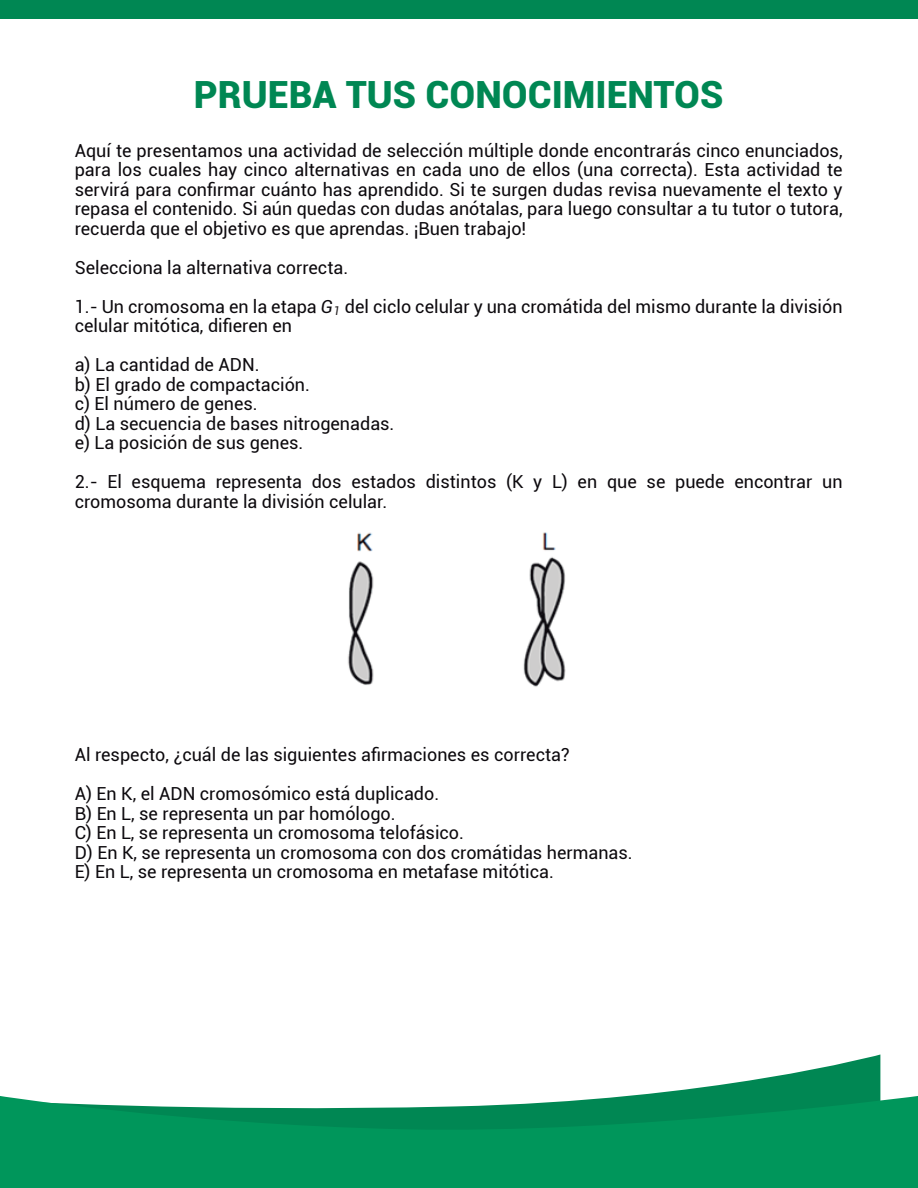
<style>
.page{position:relative;width:918px;height:1188px;background:#fff}
.page>*{position:absolute;margin:0;border:0;box-sizing:border-box;transform-origin:0 0}
.t1{font:900 37.5px "Roboto";color:#008753}
.t2{font:18px/19.5px "Roboto";color:#0c090d}
.t3{font:italic 12px "Roboto";color:#231f20}
.s1{font-style:italic}
</style>
<div class="page">
<svg style="left:627px;top:1054px;width:253px;height:42px"></svg>
<svg style="left:0;top:1096px;width:918px;height:92px;fill:#00965b"></svg>
<div style="left:0;top:0;width:918px;height:19px;background:#008753"></div>
<img style="left:348px;top:532px;width:218px;height:155px">
<h1 class="t1" style="left:194px;top:69px;width:531px">PRUEBA TUS CONOCIMIENTOS</h1>
<p class="t2" style="left:75px;top:140px;width:769px;text-align:justify">Aquí te presentamos una actividad de selección múltiple donde encontrarás cinco enunciados, para los cuales hay cinco alternativas en cada uno de ellos (una correcta). Esta actividad te servirá para confirmar cuánto has aprendido. Si te surgen dudas revisa nuevamente el texto y repasa el contenido. Si aún quedas con dudas anótalas, para luego consultar a tu tutor o tutora, recuerda que el objetivo es que aprendas. ¡Buen trabajo!</p>
<p class="t2" style="left:75px;top:247px;width:769px;line-height:39px">Selecciona la alternativa correcta.<br>1.- Un cromosoma en la etapa <span class="s1">G</span> del ciclo celular y una cromátida del mismo durante la división</p>
<p class="t2" style="left:75px;top:306px;width:219px;line-height:39px">celular mitótica, difieren en a) La cantidad de ADN.</p>
<p class="t2" style="left:75px;top:374px;width:321px">b) El grado de compactación.<br>c) El número de genes.<br>d) La secuencia de bases nitrogenadas. e) La posición de sus genes.</p>
<p class="t2" style="left:75px;top:471px;width:769px">2.- El esquema representa dos estados distintos (K y L) en que se puede encontrar un cromosoma durante la división celular.</p>
<p class="t3" style="left:333px;top:302px;width:8px">1</p>
<p class="t2" style="left:75px;top:735px;width:496px;line-height:39px">Al respecto, ¿cuál de las siguientes afirmaciones es correcta?<br>A) En K, el ADN cromosómico está duplicado.</p>
<p class="t2" style="left:75px;top:803px;width:560px">B) En L, se representa un par homólogo.<br>C) En L, se representa un cromosoma telofásico.<br>D) En K, se representa un cromosoma con dos cromátidas hermanas.<br>E) En L, se representa un cromosoma en metafase mitótica.</p>
</div>
